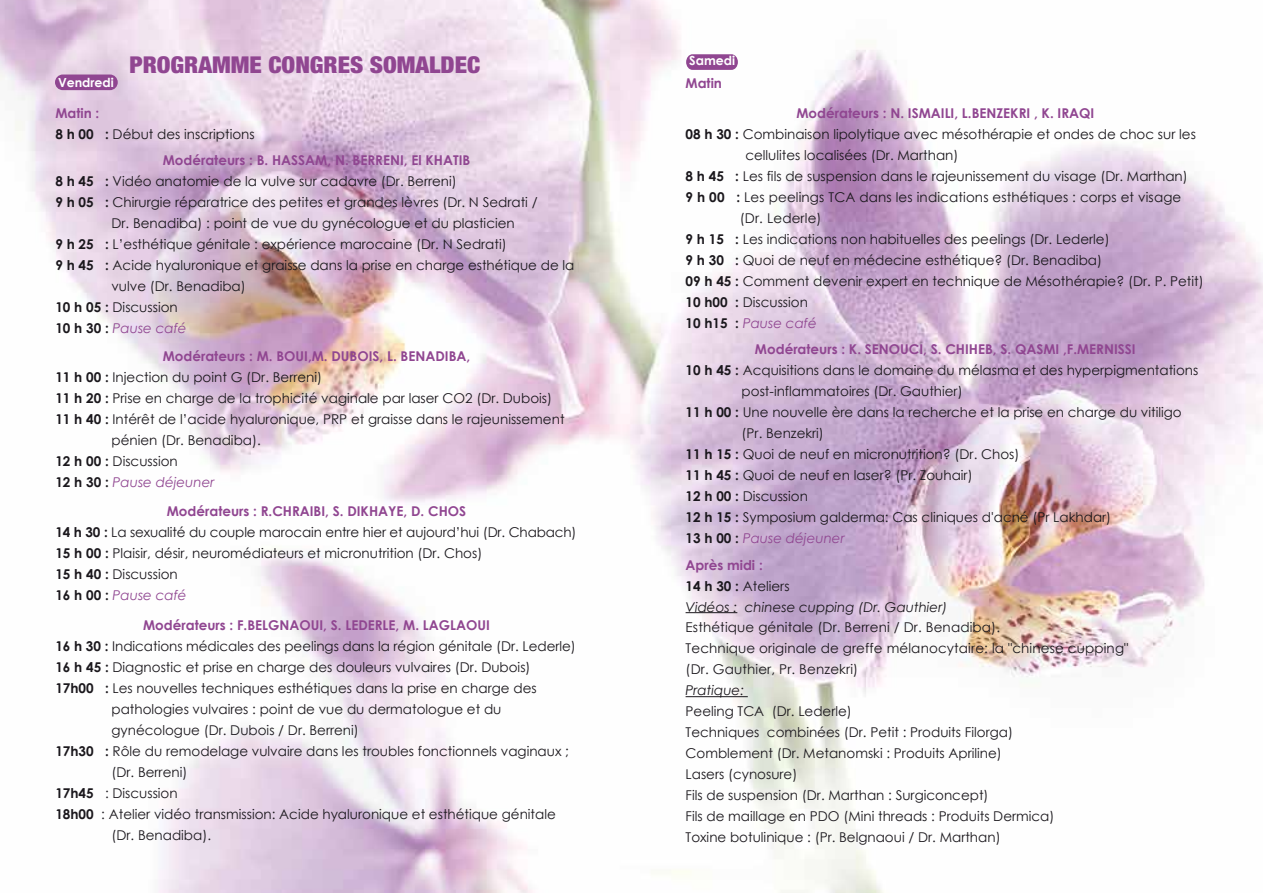
<style>
.page{position:relative;width:1263px;height:893px;background:#fff}
.page>*{position:absolute;margin:0;border:0;box-sizing:border-box;transform-origin:0 0}
.t1{font:900 condensed 23.25px "Helvetica Neue LT Std";color:#904691;scale:1.06 1}
.t2{font:13.5px/21px "Century Gothic";color:#1a171c}
.t3{font:700 13.5px "Century Gothic";color:#904691}
.t4{font:italic 13.5px "Century Gothic";color:#904691}
.t5{font:italic 13.5px/21px "Century Gothic";color:#1a171c}
.t6{font:700 12.6px "Century Gothic";color:#fff}
.t7{font:700 12.45px "Century Gothic";color:#fff}
.s1{font-weight:700;color:#904691}
.s2{font-weight:700}
.s3{font-weight:700;font-style:normal;color:#1a171c}
.s4{font-style:italic;color:#904691}
.s5{font-weight:700;font-style:normal;color:#904691}
.s6{font-weight:700;font-style:normal}
.s7{font-style:normal}
</style>
<div class="page">
<img style="left:0;top:0;width:1263px;height:893px">
<hr style="left:686px;top:612px;width:51px;height:1px;background:#1a171c">
<hr style="left:686px;top:696px;width:62px;height:1px;background:#1a171c">
<svg style="left:686px;top:54px;width:52px;height:16px"></svg>
<div style="left:55px;top:75px;width:63px;height:15px;background:#904691;border-radius:8px"></div>
<h1 class="t1" style="left:129px;top:51px;width:333px">PROGRAMME CONGRES SOMALDEC</h1>
<p class="t2" style="left:55px;top:103px;width:201px"><span class="s1">Matin :<br></span><span class="s2">8 h 00 :</span> Début des inscriptions</p>
<p class="t3" style="left:163px;top:150px;width:309px">Modérateurs : B. HASSAM, N. BERRENI, El KHATIB</p>
<p class="t2" style="left:55px;top:170px;width:403px"><span class="s2">8 h 45 :</span> Vidéo anatomie de la vulve sur cadavre (Dr. Berreni)</p>
<p class="t2" style="left:55px;top:191px;width:484px"><span class="s2">9 h 05 :</span> Chirurgie réparatrice des petites et grandes lèvres (Dr. N Sedrati /</p>
<p class="t2" style="left:112px;top:212px;width:405px">Dr. Benadiba) : point de vue du gynécologue et du plasticien</p>
<p class="t2" style="left:55px;top:233px;width:453px"><span class="s2">9 h 25 :</span> L’esthétique génitale : expérience marocaine (Dr. N Sedrati)</p>
<p class="t2" style="left:55px;top:254px;width:521px"><span class="s2">9 h 45 :</span> Acide hyaluronique et graisse dans la prise en charge esthétique de la</p>
<p class="t2" style="left:112px;top:275px;width:136px">vulve (Dr. Benadiba)</p>
<p class="t2" style="left:55px;top:296px;width:124px"><span class="s2">10 h 05 :</span> Discussion</p>
<p class="t4" style="left:55px;top:319px;width:133px"><span class="s3">10 h 30 :</span> Pause café</p>
<p class="t3" style="left:163px;top:346px;width:309px">Modérateurs : M. BOUI,M. DUBOIS, L. BENADIBA,</p>
<p class="t2" style="left:55px;top:367px;width:268px"><span class="s2">11 h 00 :</span> Injection du point G (Dr. Berreni)</p>
<p class="t2" style="left:55px;top:388px;width:498px"><span class="s2">11 h 20 :</span> Prise en charge de la trophicité vaginale par laser CO2 (Dr. Dubois)</p>
<p class="t2" style="left:55px;top:409px;width:511px"><span class="s2">11 h 40 :</span> Intérêt de l’acide hyaluronique, PRP et graisse dans le rajeunissement</p>
<p class="t2" style="left:111px;top:430px;width:151px">pénien (Dr. Benadiba).</p>
<p class="t2" style="left:55px;top:451px;width:124px"><span class="s2">12 h 00 :</span> Discussion</p>
<p class="t4" style="left:55px;top:473px;width:161px"><span class="s3">12 h 30 :</span> Pause déjeuner</p>
<p class="t2" style="left:55px;top:500px;width:523px;text-indent:111px"><span class="s1">Modérateurs : R.CHRAIBI, S. DIKHAYE, D. CHOS<br></span><span class="s2">14 h 30 :</span> La sexualité du couple marocain entre hier et aujourd’hui (Dr. Chabach)<br><span class="s2">15 h 00 :</span> Plaisir, désir, neuromédiateurs et micronutrition (Dr. Chos)<br><span class="s2">15 h 40 :</span> Discussion<br><span class="s2">16 h 00 :</span> <span class="s4">Pause café</span></p>
<p class="t3" style="left:143px;top:615px;width:348px">Modérateurs : F.BELGNAOUI, S. LEDERLE, M. LAGLAOUI</p>
<p class="t2" style="left:55px;top:635px;width:522px"><span class="s2">16 h 30 :</span> Indications médicales des peelings dans la région génitale (Dr. Lederle)</p>
<p class="t2" style="left:55px;top:656px;width:477px"><span class="s2">16 h 45 :</span> Diagnostic et prise en charge des douleurs vulvaires (Dr. Dubois)</p>
<p class="t2" style="left:55px;top:677px;width:483px"><span class="s2">17h00 :</span> Les nouvelles techniques esthétiques dans la prise en charge des</p>
<p class="t2" style="left:111px;top:698px;width:391px">pathologies vulvaires : point de vue du dermatologue et du</p>
<p class="t2" style="left:111px;top:719px;width:249px">gynécologue (Dr. Dubois / Dr. Berreni)</p>
<p class="t2" style="left:55px;top:740px;width:515px"><span class="s2">17h30 :</span> Rôle du remodelage vulvaire dans les troubles fonctionnels vaginaux ;</p>
<p class="t2" style="left:111px;top:761px;width:77px">(Dr. Berreni)</p>
<p class="t2" style="left:55px;top:782px;width:124px"><span class="s2">17h45</span> : Discussion</p>
<p class="t2" style="left:55px;top:803px;width:502px"><span class="s2">18h00</span> : Atelier vidéo transmission: Acide hyaluronique et esthétique génitale</p>
<p class="t2" style="left:111px;top:824px;width:101px">(Dr. Benadiba).</p>
<p class="t7" style="left:58px;top:73px;width:57px">Vendredi</p>
<p class="t6" style="left:689px;top:51px;width:48px">Samedi</p>
<p class="t3" style="left:685px;top:73px;width:38px">Matin</p>
<p class="t3" style="left:796px;top:103px;width:299px">Modérateurs : N. ISMAILI, L.BENZEKRI , K. IRAQI</p>
<p class="t2" style="left:685px;top:123px;width:512px"><span class="s2">08 h 30 :</span> Combinaison lipolytique avec mésothérapie et ondes de choc sur les</p>
<p class="t2" style="left:745px;top:144px;width:215px">cellulites localisées (Dr. Marthan)</p>
<p class="t2" style="left:685px;top:165px;width:504px"><span class="s2">8 h 45 :</span> Les fils de suspension dans le rajeunissement du visage (Dr. Marthan)</p>
<p class="t2" style="left:685px;top:186px;width:497px"><span class="s2">9 h 00 :</span> Les peelings TCA dans les indications esthétiques : corps et visage</p>
<p class="t2" style="left:740px;top:207px;width:83px">(Dr. Lederle)</p>
<p class="t2" style="left:685px;top:228px;width:426px"><span class="s2">9 h 15 :</span> Les indications non habituelles des peelings (Dr. Lederle)</p>
<p class="t2" style="left:685px;top:249px;width:418px"><span class="s2">9 h 30 :</span> Quoi de neuf en médecine esthétique? (Dr. Benadiba)</p>
<p class="t2" style="left:685px;top:270px;width:520px"><span class="s2">09 h 45 :</span> Comment devenir expert en technique de Mésothérapie? (Dr. P. Petit)</p>
<p class="t2" style="left:685px;top:291px;width:124px"><span class="s2">10 h00 :</span> Discussion</p>
<p class="t4" style="left:685px;top:314px;width:133px"><span class="s3">10 h15 :</span> Pause café</p>
<p class="t3" style="left:755px;top:338px;width:382px">Modérateurs : K. SENOUCI, S. CHIHEB, S. QASMI ,F.MERNISSI</p>
<p class="t2" style="left:685px;top:359px;width:514px"><span class="s2">10 h 45 :</span> Acquisitions dans le domaine du mélasma et des hyperpigmentations</p>
<p class="t2" style="left:742px;top:380px;width:223px">post-inflammatoires (Dr. Gauthier)</p>
<p class="t2" style="left:685px;top:401px;width:498px"><span class="s2">11 h 00 :</span> Une nouvelle ère dans la recherche et la prise en charge du vitiligo</p>
<p class="t2" style="left:742px;top:422px;width:84px">(Pr. Benzekri)</p>
<p class="t2" style="left:685px;top:443px;width:335px"><span class="s2">11 h 15 :</span> Quoi de neuf en micronutrition? (Dr. Chos)</p>
<p class="t2" style="left:685px;top:464px;width:289px"><span class="s2">11 h 45 :</span> Quoi de neuf en laser? (Pr. Zouhair)</p>
<p class="t2" style="left:685px;top:485px;width:124px"><span class="s2">12 h 00 :</span> Discussion</p>
<p class="t2" style="left:685px;top:506px;width:427px"><span class="s2">12 h 15 :</span> Symposium galderma: Cas cliniques d'acné (Pr Lakhdar)</p>
<p class="t4" style="left:685px;top:528px;width:161px"><span class="s3">13 h 00 :</span> Pause déjeuner</p>
<p class="t5" style="left:685px;top:554px;width:263px"><span class="s5">Après midi :<br></span><span class="s6">14 h 30 :</span> <span class="s7">Ateliers<br></span>Vidéos : chinese cupping (Dr. Gauthier)</p>
<p class="t2" style="left:686px;top:617px;width:444px">Esthétique génitale (Dr. Berreni / Dr. Benadiba).<br>Technique originale de greffe mélanocytaire: la "chinese cupping" (Dr. Gauthier, Pr. Benzekri)</p>
<p class="t5" style="left:686px;top:680px;width:60px">Pratique:</p>
<p class="t2" style="left:686px;top:701px;width:370px">Peeling TCA (Dr. Lederle)<br>Techniques combinées (Dr. Petit : Produits Filorga)<br>Comblement (Dr. Metanomski : Produits Apriline)<br>Lasers (cynosure)<br>Fils de suspension (Dr. Marthan : Surgiconcept)<br>Fils de maillage en PDO (Mini threads : Produits Dermica)<br>Toxine botulinique : (Pr. Belgnaoui / Dr. Marthan)</p>
</div>
